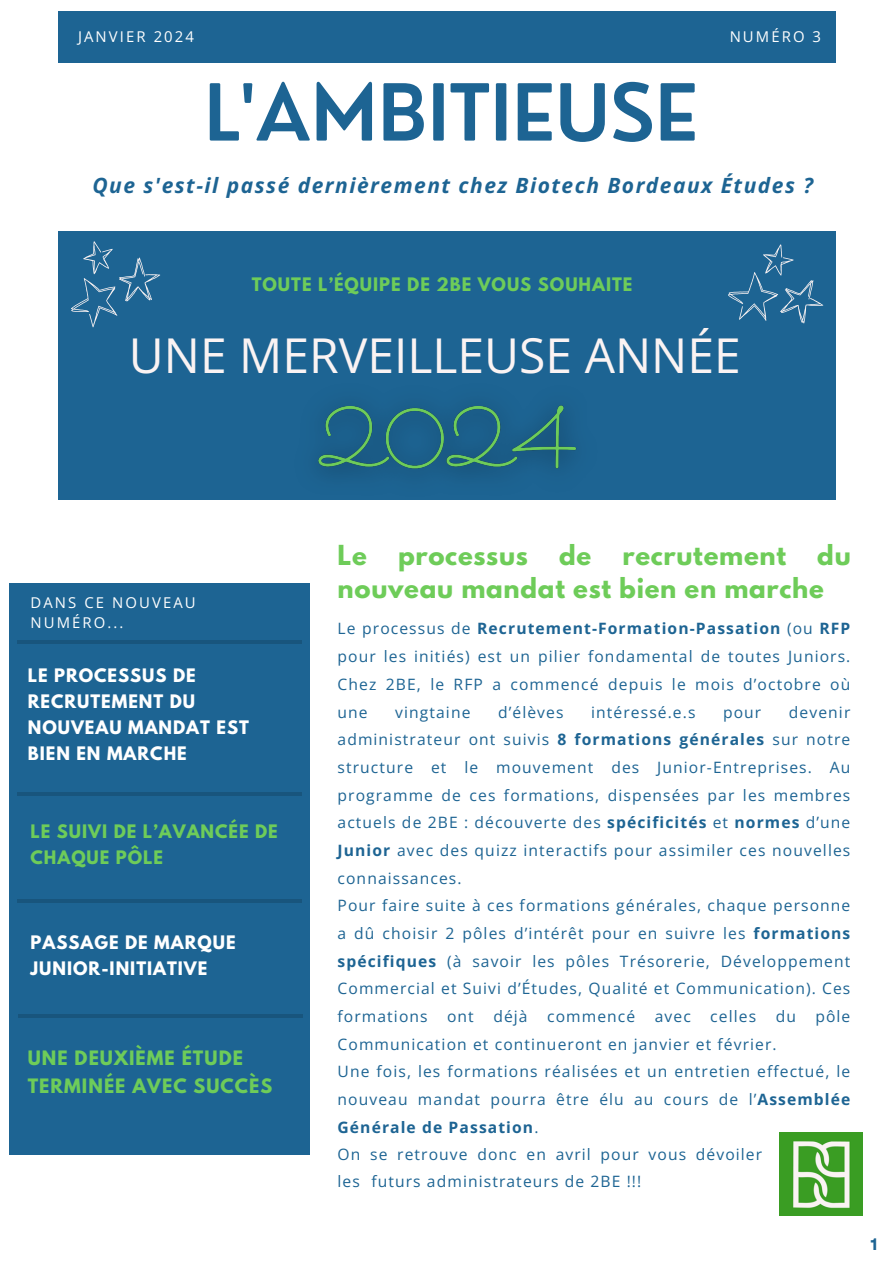
<style>
.page{position:relative;width:894px;height:1264px;background:#fff}
.page>*{position:absolute;margin:0;border:0;box-sizing:border-box;transform-origin:0 0}
.t1{font:600 76.5px "Nourd";color:#1d6493}
.t2{font:48px "Open Sans";color:#faf3f3}
.t3{font:700 24.45px/33.8px "League Spartan";letter-spacing:.03em;color:#6ecc59}
.t4{font:italic 700 21px "Open Sans";letter-spacing:.07em;color:#1d6493}
.t5{font:700 17.55px/28.2px "League Spartan";letter-spacing:.06em;color:#6ecc59}
.t6{font:700 16.65px "Garet";color:#1d6493}
.t7{font:700 16.5px/25.8px "League Spartan";letter-spacing:.06em;color:#fff}
.t8{font:700 16.5px/25.8px "League Spartan";letter-spacing:.06em;color:#6ecc59}
.t9{font:15.6px/27.6px "Open Sans";letter-spacing:.07em;color:#1d6493;text-align:justify}
.t10{font:14.85px/20.2px "Open Sans";letter-spacing:.14em;color:#fff}
.s1{font-weight:700}
</style>
<div class="page">
<div style="left:59px;top:11px;width:776px;height:51px;background:#1d6493"></div>
<img style="left:779px;top:1132px;width:83px;height:83px">
<div style="left:10px;top:584px;width:299px;height:570px;background:#1d6493"></div>
<hr style="left:17px;top:640px;width:285px;height:3px;background:#000">
<hr style="left:17px;top:792px;width:285px;height:4px;background:#18557d">
<hr style="left:17px;top:899px;width:285px;height:4px;background:#18557d">
<hr style="left:18px;top:1014px;width:284px;height:3px;background:#000">
<div style="left:59px;top:231px;width:776px;height:268px;background:#1d6493"></div>
<svg style="left:71px;top:241px;width:90px;height:87px"></svg>
<img style="left:283px;top:405px;width:328px;height:95px">
<svg style="left:728px;top:244px;width:96px;height:80px"></svg>
<p class="t10" style="left:78px;top:26px;width:117px">JANVIER 2024</p>
<p class="t10" style="left:729px;top:26px;width:93px">NUMÉRO 3</p>
<p class="t1" style="left:204px;top:64px;width:495px">L'AMBITIEUSE</p>
<p class="t4" style="left:92px;top:170px;width:721px">Que s'est-il passé dernièrement chez Biotech Bordeaux Études ?</p>
<p class="t8" style="left:252px;top:273px;width:382px">TOUTE L’ÉQUIPE DE 2BE VOUS SOUHAITE</p>
<h4 class="t2" style="left:129px;top:322px;width:613px">UNE MERVEILLEUSE ANNÉE</h4>
<h6 class="t10" style="left:31px;top:592px;width:167px">DANS CE NOUVEAU<br>NUMÉRO...</h6>
<p class="t7" style="left:28px;top:664px;width:222px">LE PROCESSUS DE<br>RECRUTEMENT DU<br>NOUVEAU MANDAT EST<br>BIEN EN MARCHE</p>
<h6 class="t8" style="left:31px;top:820px;width:249px">LE SUIVI DE L’AVANCÉE DE<br>CHAQUE PÔLE</h6>
<h6 class="t7" style="left:31px;top:931px;width:206px">PASSAGE DE MARQUE<br>JUNIOR-INITIATIVE</h6>
<h6 class="t5" style="left:28px;top:1045px;width:246px">UNE DEUXIÈME ÉTUDE<br>TERMINÉE AVEC SUCCÈS</h6>
<h3 class="t3" style="left:337px;top:541px;width:31px">Le</h3>
<h3 class="t3" style="left:398px;top:541px;width:131px">processus</h3>
<h3 class="t3" style="left:559px;top:541px;width:34px">de</h3>
<h3 class="t3" style="left:622px;top:541px;width:165px">recrutement</h3>
<h3 class="t3" style="left:337px;top:541px;width:514px;text-indent:479px">du nouveau mandat est bien en marche</h3>
<p class="t9" style="left:337px;top:614px;width:514px">Le processus de <span class="s1">Recrutement-Formation-Passation</span> (ou <span class="s1">RFP </span>pour les initiés) est un pilier fondamental de toutes Juniors.<br>Chez 2BE, le RFP a commencé depuis le mois d’octobre où une</p>
<p class="t9" style="left:395px;top:697px;width:77px">vingtaine</p>
<p class="t9" style="left:498px;top:697px;width:67px">d’élèves</p>
<p class="t9" style="left:591px;top:697px;width:106px">intéressé.e.s</p>
<p class="t9" style="left:723px;top:697px;width:40px">pour</p>
<p class="t9" style="left:337px;top:697px;width:514px;text-indent:451px">devenir administrateur ont suivis <span class="s1">8 formations générales</span> sur notre structure et le mouvement des Junior-Entreprises. Au programme de ces formations, dispensées par les membres actuels de 2BE : découverte des <span class="s1">spécificités</span> et <span class="s1">normes</span> d’une <span class="s1">Junior</span> avec des quizz interactifs pour assimiler ces nouvelles connaissances.</p>
<h1 class="t9" style="left:337px;top:891px;width:514px">Pour faire suite à ces formations générales, chaque personne a dû choisir 2 pôles d’intérêt pour en suivre les <span class="s1">formations spécifiques</span> (à savoir les pôles Trésorerie, Développement Commercial et Suivi d’Études, Qualité et Communication). Ces formations ont déjà commencé avec celles du pôle Communication et continueront en janvier et février.</h1>
<h5 class="t9" style="left:337px;top:1057px;width:514px">Une fois, les formations réalisées et un entretien effectué, le nouveau mandat pourra être élu au cours de l’<span class="s1">Assemblée Générale de Passation</span>.</h5>
<p class="t9" style="left:337px;top:1139px;width:426px">On se retrouve donc en avril pour vous dévoiler les</p>
<p class="t9" style="left:371px;top:1167px;width:271px">futurs administrateurs de 2BE !!!</p>
<h6 class="t6" style="left:870px;top:1231px;width:9px">1</h6>
</div>
